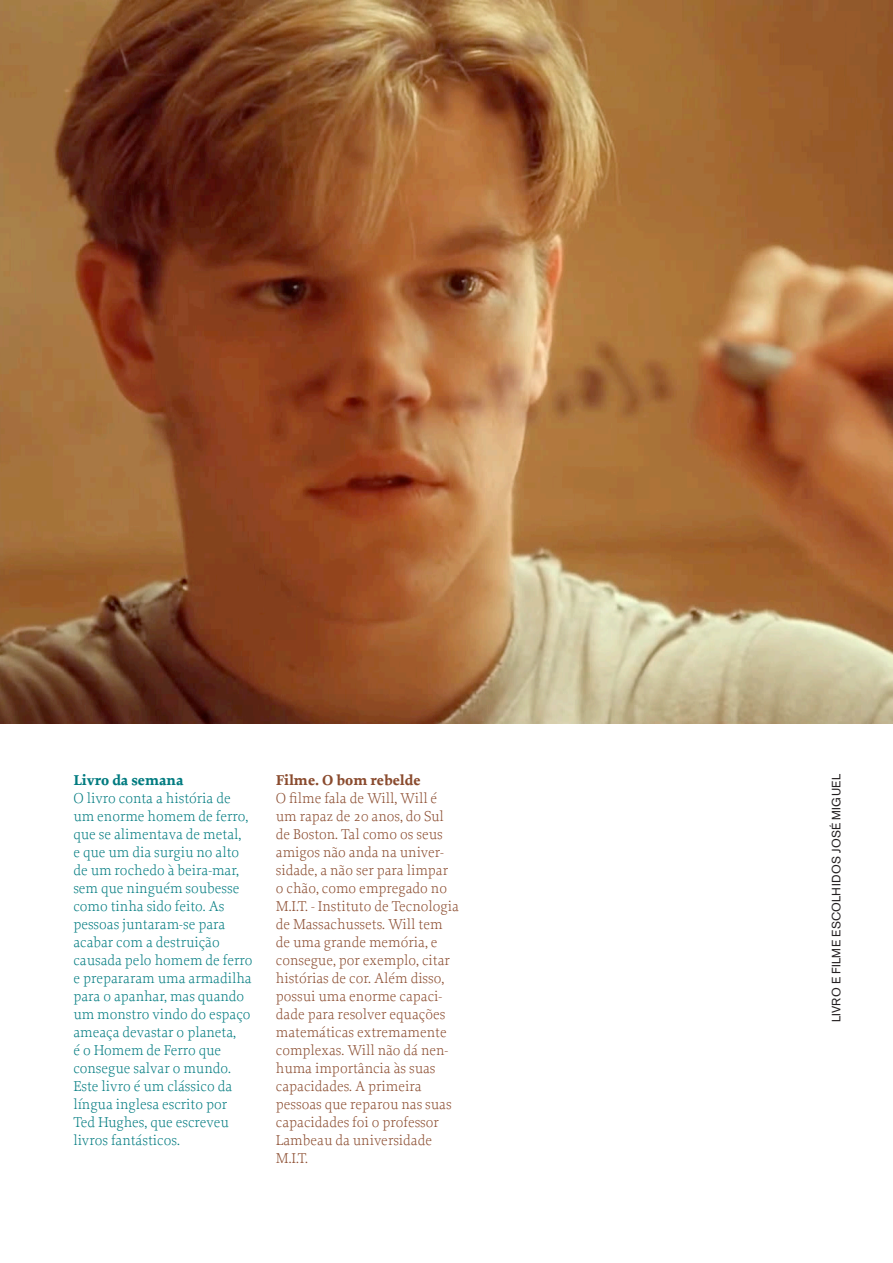
<style>
.page{position:relative;width:893px;height:1263px;background:#fff}
.page>*{position:absolute;margin:0;border:0;box-sizing:border-box;transform-origin:0 0}
.t1{font:300 15px/18px "Proforma";color:#8a4b2e}
.t2{font:300 15px/18px "Proforma";color:#007b80}
.t3{font:700 15px "Proforma";color:#8a4b2e}
.t4{font:700 15px "Proforma";color:#007b80}
.t5{font:12px "Akzidenz Grotesk BE";letter-spacing:.02em;color:#231f20}
</style>
<div class="page">
<img style="left:0;top:0;width:893px;height:724px">
<p class="t4" style="left:73px;top:771px;width:112px">Livro da semana</p>
<p class="t2" style="left:73px;top:789px;width:181px">O livro conta a história de um enorme homem de ferro, que se alimentava de metal,<br>e que um dia surgiu no alto de um rochedo à beira-mar, sem que ninguém soubesse como tinha sido feito. As pessoas juntaram-se para acabar com a destruição causada pelo homem de ferro e prepararam uma armadilha para o apanhar, mas quando um monstro vindo do espaço ameaça devastar o planeta,<br>é o Homem de Ferro que consegue salvar o mundo.<br>Este livro é um clássico da língua inglesa escrito por<br>Ted Hughes, que escreveu livros fantásticos.</p>
<p class="t3" style="left:276px;top:771px;width:146px">Filme. O bom rebelde</p>
<p class="t1" style="left:276px;top:789px;width:185px">O filme fala de Will, Will é um rapaz de 20 anos, do Sul de Boston. Tal como os seus amigos não anda na univer&shy;sidade, a não ser para limpar o chão, como empregado no<br>M.I.T. - Instituto de Tecnologia de Massachussets. Will tem de uma grande memória, e consegue, por exemplo, citar histórias de cor. Além disso, possui uma enorme capaci&shy;dade para resolver equações matemáticas extremamente complexas. Will não dá nen&shy;huma importância às suas capacidades. A primeira pessoas que reparou nas suas capacidades foi o professor<br>Lambeau da universidade<br>M.I.T.</p>
<p class="t5" style="left:829px;top:1022px;width:250px;rotate:-90deg">LIVRO E FILME ESCOLHIDOS JOSÉ MIGUEL</p>
</div>
